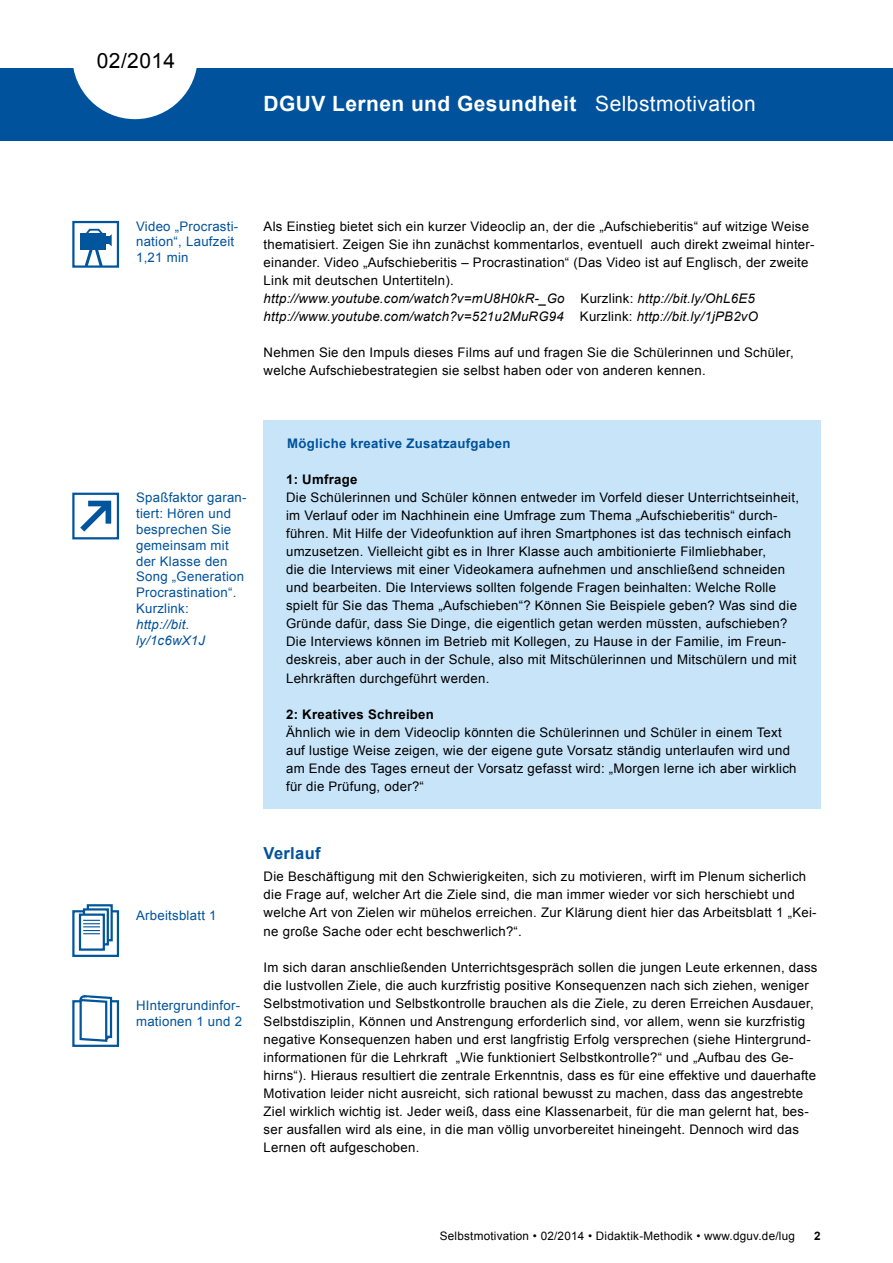
<style>
.page{position:relative;width:893px;height:1263px;background:#fff}
.page>*{position:absolute;margin:0;border:0;box-sizing:border-box;transform-origin:0 0}
.t1{font:700 21px "Arial";letter-spacing:.02em;color:#fff}
.t2{font:21px "Arial";letter-spacing:.02em;color:#fff}
.t3{font:21px "Arial";letter-spacing:.02em;color:#000}
.t4{font:700 16.5px "Arial";letter-spacing:.02em;color:#00529c}
.t5{font:13.2px/18px "Arial";letter-spacing:.02em;color:#000}
.t6{font:13.2px/15.9px "Arial";letter-spacing:.02em;color:#00529c}
.t7{font:700 13.2px "Arial";letter-spacing:.02em;color:#00529c}
.t8{font:700 13.2px "Arial";letter-spacing:.02em;color:#000}
.t9{font:italic 13.2px/15.9px "Arial";letter-spacing:.02em;color:#00529c}
.t10{font:11.7px "Arial";letter-spacing:.02em;color:#000}
.t11{font:700 11.7px "Arial";color:#000}
.s1{font-style:italic}
</style>
<div class="page">
<div style="left:0;top:68px;width:893px;height:72px;background:#00529c"></div>
<svg style="left:73px;top:68px;width:124px;height:51px"></svg>
<div style="left:264px;top:420px;width:557px;height:389px;background:#c7e4f8"></div>
<div style="left:72px;top:493px;width:47px;height:46px;border:2px solid #00559c"></div>
<svg style="left:80px;top:501px;width:31px;height:31px"></svg>
<div style="left:72px;top:910px;width:47px;height:47px;border:2px solid #00559c"></div>
<div style="left:88px;top:905px;width:24px;height:35px;background:#fff"></div>
<div style="left:87px;top:904px;width:26px;height:37px;border:2px solid #00559c"></div>
<div style="left:83px;top:908px;width:26px;height:37px;background:#fff;border:2px solid #00559c"></div>
<div style="left:79px;top:913px;width:26px;height:38px;background:#fff;border:2px solid #00559c"></div>
<svg style="left:83px;top:920px;width:17px;height:14px"></svg>
<div style="left:72px;top:221px;width:47px;height:47px;border:2px solid #00559c"></div>
<div style="left:80px;top:233px;width:26px;height:16px;background:#00559c"></div>
<svg style="left:82px;top:228px;width:30px;height:40px"></svg>
<div style="left:72px;top:1000px;width:47px;height:47px;border:2px solid #00559c"></div>
<svg style="left:78px;top:995px;width:36px;height:47px"></svg>
<h1 class="t3" style="left:97px;top:47px;width:80px">02/2014</h1>
<h1 class="t1" style="left:264px;top:90px;width:314px">DGUV Lernen und Gesundheit</h1>
<h1 class="t2" style="left:595px;top:90px;width:162px">Selbstmotivation</h1>
<p class="t6" style="left:136px;top:218px;width:104px">Video „Procrasti&shy;nation“, Laufzeit<br>1,21 min</p>
<p class="t5" style="left:264px;top:217px;width:552px">Als Einstieg bietet sich ein kurzer Videoclip an, der die „Aufschieberitis“ auf witzige Weise thematisiert. Zeigen Sie ihn zunächst kommentarlos, eventuell auch direkt zweimal hinter&shy;einander. Video „Aufschieberitis – Procrastination“ (Das Video ist auf Englisch, der zweite Link mit deutschen Untertiteln).<br><span class="s1">http://www.youtube.com/watch?v=mU8H0kR-_Go</span> Kurzlink: <span class="s1">http://bit.ly/OhL6E5 http://www.youtube.com/watch?v=521u2MuRG94</span> Kurzlink: <span class="s1">http://bit.ly/1jPB2vO</span></p>
<p class="t5" style="left:264px;top:344px;width:532px">Nehmen Sie den Impuls dieses Films auf und fragen Sie die Schülerinnen und Schüler, welche Aufschiebestrategien sie selbst haben oder von anderen kennen.</p>
<p class="t6" style="left:136px;top:490px;width:112px">Spaßfaktor garan&shy;tiert: Hören und besprechen Sie gemeinsam mit der Klasse den<br>Song „Generation<br>Procrastination“.<br>Kurzlink:</p>
<p class="t9" style="left:136px;top:617px;width:71px">http://bit. ly/1c6wX1J</p>
<p class="t7" style="left:287px;top:434px;width:225px">Mögliche kreative Zusatzaufgaben</p>
<p class="t8" style="left:286px;top:470px;width:73px">1: Umfrage</p>
<p class="t5" style="left:286px;top:488px;width:514px">Die Schülerinnen und Schüler können entweder im Vorfeld dieser Unterrichtseinheit, im Verlauf oder im Nachhinein eine Umfrage zum Thema „Aufschieberitis“ durch&shy;führen. Mit Hilfe der Videofunktion auf ihren Smartphones ist das technisch einfach umzusetzen. Vielleicht gibt es in Ihrer Klasse auch ambitionierte Filmliebhaber,<br>die die Interviews mit einer Videokamera aufnehmen und anschließend schneiden und bearbeiten. Die Interviews sollten folgende Fragen beinhalten: Welche Rolle spielt für Sie das Thema „Aufschieben“? Können Sie Beispiele geben? Was sind die Gründe dafür, dass Sie Dinge, die eigentlich getan werden müssten, aufschieben?<br>Die Interviews können im Betrieb mit Kollegen, zu Hause in der Familie, im Freun&shy;deskreis, aber auch in der Schule, also mit Mitschülerinnen und Mitschülern und mit Lehrkräften durchgeführt werden.</p>
<p class="t8" style="left:286px;top:705px;width:149px">2: Kreatives Schreiben</p>
<p class="t5" style="left:286px;top:723px;width:512px">Ähnlich wie in dem Videoclip könnten die Schülerinnen und Schüler in einem Text auf lustige Weise zeigen, wie der eigene gute Vorsatz ständig unterlaufen wird und am Ende des Tages erneut der Vorsatz gefasst wird: „Morgen lerne ich aber wirklich für die Prüfung, oder?“</p>
<p class="t6" style="left:136px;top:907px;width:82px">Arbeitsblatt 1</p>
<p class="t6" style="left:136px;top:997px;width:107px">HIntergrundinfor&shy;mationen 1 und 2</p>
<p class="t4" style="left:264px;top:842px;width:59px">Verlauf</p>
<p class="t5" style="left:264px;top:868px;width:554px">Die Beschäftigung mit den Schwierigkeiten, sich zu motivieren, wirft im Plenum sicherlich die Frage auf, welcher Art die Ziele sind, die man immer wieder vor sich herschiebt und welche Art von Zielen wir mühelos erreichen. Zur Klärung dient hier das Arbeitsblatt 1 „Kei&shy;ne große Sache oder echt beschwerlich?“.</p>
<p class="t5" style="left:264px;top:958px;width:555px">Im sich daran anschließenden Unterrichtsgespräch sollen die jungen Leute erkennen, dass die lustvollen Ziele, die auch kurzfristig positive Konsequenzen nach sich ziehen, weniger Selbstmotivation und Selbstkontrolle brauchen als die Ziele, zu deren Erreichen Ausdauer, Selbstdisziplin, Können und Anstrengung erforderlich sind, vor allem, wenn sie kurzfristig negative Konsequenzen haben und erst langfristig Erfolg versprechen (siehe Hintergrund&shy;informationen für die Lehrkraft „Wie funktioniert Selbstkontrolle?“ und „Aufbau des Ge&shy;hirns“). Hieraus resultiert die zentrale Erkenntnis, dass es für eine effektive und dauerhafte Motivation leider nicht ausreicht, sich rational bewusst zu machen, dass das angestrebte Ziel wirklich wichtig ist. Jeder weiß, dass eine Klassenarbeit, für die man gelernt hat, bes&shy;ser ausfallen wird als eine, in die man völlig unvorbereitet hineingeht. Dennoch wird das Lernen oft aufgeschoben.</p>
<p class="t10" style="left:440px;top:1228px;width:357px">Selbstmotivation • 02/2014 • Didaktik-Methodik • www.dguv.de/lug</p>
<p class="t11" style="left:814px;top:1228px;width:8px">2</p>
</div>
